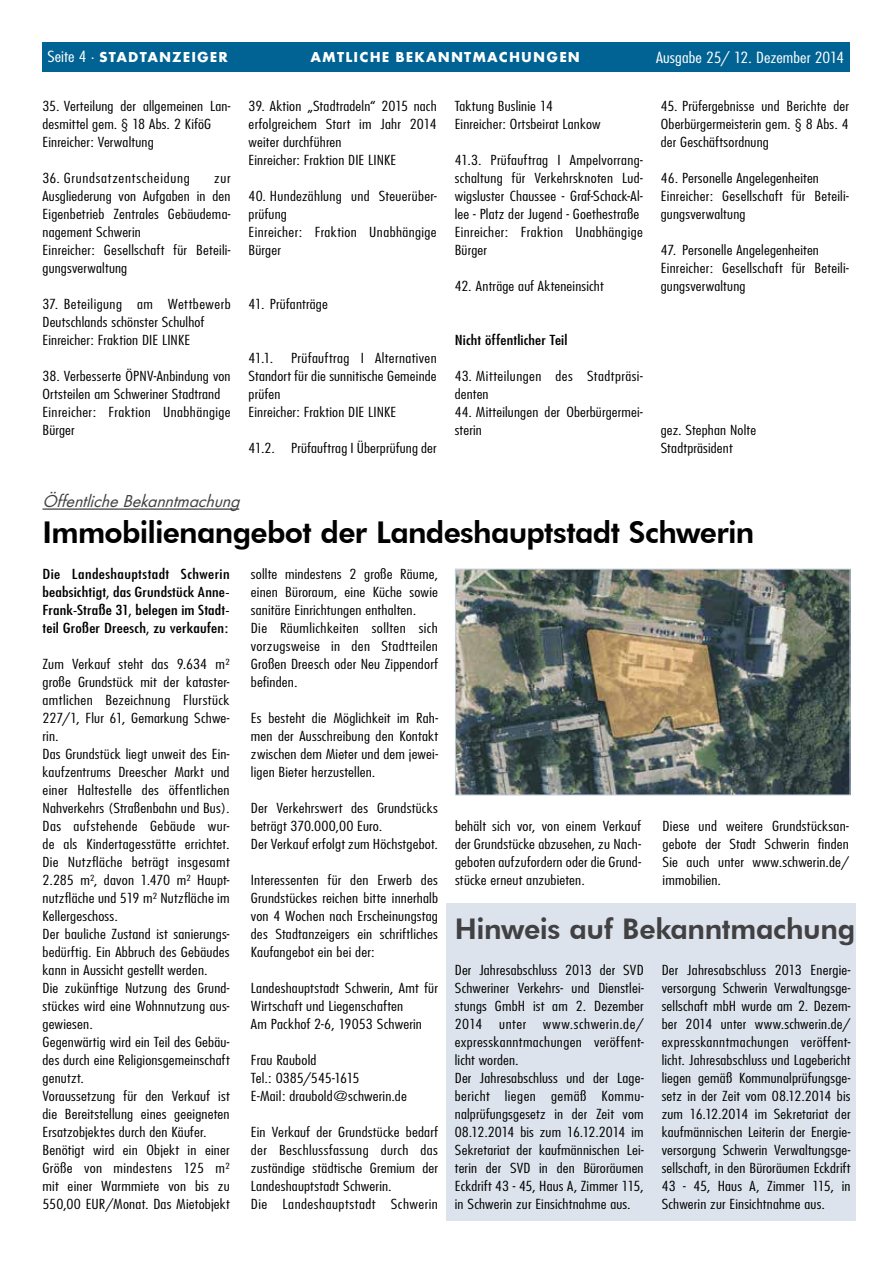
<style>
.page{position:relative;width:893px;height:1263px;background:#fff}
.page>*{position:absolute;margin:0;border:0;box-sizing:border-box;transform-origin:0 0}
.t1{font:800 30px "Futura BT";letter-spacing:-.025em;color:#000}
.t2{font:800 28.5px "Futura BT";letter-spacing:-.015em;color:#414042}
.t3{font:italic 18px "Futura TOT Boo";color:#414042}
.t4{font:700 15px "Futura TOT";letter-spacing:.075em;color:#fff}
.t5{font:300 condensed 15px "Futura";color:#fff;scale:1.25 1}
.t6{font:300 condensed 13.5px/18px "Futura";letter-spacing:.01em;color:#000;scale:1.25 1}
.t7{font:300 condensed 13.5px/18px "Futura";letter-spacing:.01em;color:#000;scale:1.26 1}
.t8{font:condensed 13.5px/18px "Futura";letter-spacing:.01em;color:#000;text-align:justify;scale:1.26 1}
.t9{font:300 condensed 13.5px "Futura";letter-spacing:.045em;color:#000;scale:1.25 1}
.t10{font:condensed 13.5px "Futura";letter-spacing:.01em;color:#000;scale:1.25 1}
.s1{font-family:"Futura";font-weight:300;font-stretch:condensed}
</style>
<div class="page">
<div style="left:43px;top:43px;width:807px;height:29px;background:#006393"></div>
<img style="left:457px;top:571px;width:391px;height:222px">
<div style="left:455px;top:569px;width:395px;height:226px;border:1px solid #c1cedf"></div>
<hr style="left:43px;top:508px;width:196px;height:2px;background:#414042">
<div style="left:446px;top:903px;width:410px;height:317px;background:#dde3ec"></div>
<p class="t5" style="left:48px;top:47px;width:154px">Ausgabe 25/ 12. Dezember 2014</p>
<p class="t4" style="left:312px;top:48px;width:271px">AMTLICHE BEKANNTMACHUNGEN</p>
<p class="t5" style="left:656px;top:48px;width:147px">Ausgabe 25/ 12. Dezember 201</p>
<p class="t4" style="left:661px;top:48px;width:183px">STADTANZEIGER <span class="s1">· Seite 4</span></p>
<p class="t4" style="left:48px;top:48px;width:182px"><span class="s1">Seite 4 ·</span>STADTANZEIGER</p>
<p class="t6" style="left:43px;top:97px;width:152px">35. Verteilung der allgemeinen Lan&shy;desmittel gem. § 18 Abs. 2 KiföG<br>Einreicher: Verwaltung</p>
<p class="t9" style="left:43px;top:170px;width:119px">36. Grundsatzentscheidung</p>
<p class="t6" style="left:43px;top:169px;width:152px;text-indent:172px">zur<br>Ausgliederung von Aufgaben in den<br>Eigenbetrieb Zentrales Gebäudema&shy;nagement Schwerin<br>Einreicher: Gesellschaft für Beteili&shy;gungsverwaltung</p>
<p class="t6" style="left:43px;top:295px;width:152px">37. Beteiligung am Wettbewerb<br>Deutschlands schönster Schulhof<br>Einreicher: Fraktion DIE LINKE</p>
<p class="t6" style="left:43px;top:367px;width:152px">38. Verbesserte ÖPNV-Anbindung von<br>Ortsteilen am Schweriner Stadtrand<br>Einreicher: Fraktion Unabhängige<br>Bürger</p>
<p class="t6" style="left:249px;top:97px;width:152px">39. Aktion „Stadtradeln“ 2015 nach erfolgreichem Start im Jahr 2014 weiter durchführen<br>Einreicher: Fraktion DIE LINKE</p>
<p class="t6" style="left:249px;top:187px;width:152px">40. Hundezählung und Steuerüber&shy;prüfung<br>Einreicher: Fraktion Unabhängige<br>Bürger</p>
<p class="t6" style="left:249px;top:295px;width:65px">41. Prüfanträge</p>
<p class="t6" style="left:249px;top:349px;width:152px;text-indent:43px">Prüfauftrag I Alternativen<br>Standort für die sunnitische Gemeinde prüfen<br>Einreicher: Fraktion DIE LINKE</p>
<p class="t6" style="left:249px;top:439px;width:152px">41.2. Prüfauftrag I Überprüfung der</p>
<p class="t6" style="left:249px;top:349px;width:21px">41.1.</p>
<h3 class="t3" style="left:43px;top:491px;width:204px">ÖffentlicheBekanntmachung</h3>
<p class="t6" style="left:455px;top:97px;width:118px">Taktung Buslinie 14<br>Einreicher: Ortsbeirat Lankow</p>
<p class="t6" style="left:455px;top:151px;width:152px">41.3. Prüfauftrag I Ampelvorrang&shy;schaltung für Verkehrsknoten Lud&shy;wigsluster Chaussee - Graf-Schack-Al&shy;lee - Platz der Jugend - Goethestraße<br>Einreicher: Fraktion Unabhängige<br>Bürger</p>
<p class="t6" style="left:455px;top:277px;width:121px">42. Anträge auf Akteneinsicht</p>
<p class="t10" style="left:455px;top:332px;width:92px">Nicht öffentlicher Teil</p>
<p class="t6" style="left:455px;top:367px;width:152px">43. Mitteilungen des Stadtpräsi&shy;denten</p>
<p class="t6" style="left:455px;top:403px;width:152px">44. Mitteilungen der Oberbürgermei&shy;sterin</p>
<p class="t6" style="left:661px;top:97px;width:152px;text-align:justify">45. Prüfergebnisse und Berichte der Oberbürgermeisterin gem. § 8 Abs. 4 der Geschäftsordnung</p>
<p class="t6" style="left:661px;top:169px;width:152px">46. Personelle Angelegenheiten<br>Einreicher: Gesellschaft für Beteili&shy;gungsverwaltung</p>
<p class="t6" style="left:661px;top:241px;width:152px">47. Personelle Angelegenheiten<br>Einreicher: Gesellschaft für Beteili&shy;gungsverwaltung</p>
<p class="t6" style="left:661px;top:421px;width:78px">gez. Stephan Nolte<br>Stadtpräsident</p>
<h1 class="t1" style="left:43px;top:514px;width:713px">Immobilienangebot der Landeshauptstadt Schwerin</h1>
<p class="t8" style="left:43px;top:565px;width:150px">Die Landeshauptstadt Schwerin beabsichtigt, das Grundstück Anne-Frank-Straße 31, belegen im Stadt&shy;teil Großer Dreesch, zu verkaufen:</p>
<p class="t7" style="left:43px;top:655px;width:150px">Zum Verkauf steht das 9.634 m² große Grundstück mit der kataster&shy;amtlichen Bezeichnung Flurstück<br>227/1, Flur 61, Gemarkung Schwe&shy;rin.<br>Das Grundstück liegt unweit des Ein&shy;kaufzentrums Dreescher Markt und einer Haltestelle des öffentlichen<br>Nahverkehrs (Straßenbahn und Bus).<br>Das aufstehende Gebäude wur&shy;de als Kindertagesstätte errichtet.<br>Die Nutzfläche beträgt insgesamt<br>2.285 m², davon 1.470 m² Haupt&shy;nutzfläche und 519 m² Nutzfläche im<br>Kellergeschoss.<br>Der bauliche Zustand ist sanierungs&shy;bedürftig. Ein Abbruch des Gebäudes kann in Aussicht gestellt werden.<br>Die zukünftige Nutzung des Grund&shy;stückes wird eine Wohnnutzung aus&shy;gewiesen.<br>Gegenwärtig wird ein Teil des Gebäu&shy;des durch eine Religionsgemeinschaft genutzt.<br>Voraussetzung für den Verkauf ist die Bereitstellung eines geeigneten<br>Ersatzobjektes durch den Käufer.<br>Benötigt wird ein Objekt in einer<br>Größe von mindestens 125 m² mit einer Warmmiete von bis zu<br>550,00 EUR/Monat. Das Mietobjekt</p>
<p class="t7" style="left:251px;top:565px;width:150px">sollte mindestens 2 große Räume, einen Büroraum, eine Küche sowie sanitäre Einrichtungen enthalten.<br>Die Räumlichkeiten sollten sich vorzugsweise in den Stadtteilen<br>Großen Dreesch oder Neu Zippendorf befinden.</p>
<p class="t7" style="left:251px;top:709px;width:150px;text-align:justify">Es besteht die Möglichkeit im Rah&shy;men der Ausschreibung den Kontakt zwischen dem Mieter und dem jewei&shy;ligen Bieter herzustellen.</p>
<p class="t7" style="left:251px;top:799px;width:150px">Der Verkehrswert des Grundstücks beträgt 370.000,00 Euro.<br>Der Verkauf erfolgt zum Höchstgebot.</p>
<p class="t7" style="left:251px;top:871px;width:150px;text-align:justify">Interessenten für den Erwerb des Grundstückes reichen bitte innerhalb von 4 Wochen nach Erscheinungstag des Stadtanzeigers ein schriftliches Kaufangebot ein bei der:</p>
<p class="t7" style="left:251px;top:979px;width:150px">Landeshauptstadt Schwerin, Amt für<br>Wirtschaft und Liegenschaften<br>Am Packhof 2-6, 19053 Schwerin</p>
<p class="t7" style="left:251px;top:1051px;width:125px">Frau Raubold<br>Tel.: 0385/545-1615<br>E-Mail: draubold@schwerin.de</p>
<p class="t7" style="left:251px;top:1123px;width:150px">Ein Verkauf der Grundstücke bedarf der Beschlussfassung durch das zuständige städtische Gremium der<br>Landeshauptstadt Schwerin.<br>Die Landeshauptstadt Schwerin</p>
<p class="t7" style="left:455px;top:817px;width:149px;text-align:justify">behält sich vor, von einem Verkauf der Grundstücke abzusehen, zu Nach&shy;geboten aufzufordern oder die Grund&shy;stücke erneut anzubieten.</p>
<p class="t7" style="left:663px;top:817px;width:149px;text-align:justify">Diese und weitere Grundstücksan&shy;gebote der Stadt Schwerin finden Sie auch unter www.schwerin.de/ immobilien.</p>
<h2 class="t2" style="left:455px;top:912px;width:402px">Hinweis auf Bekanntmachung</h2>
<p class="t6" style="left:455px;top:961px;width:153px">Der Jahresabschluss 2013 der SVD<br>Schweriner Verkehrs- und Dienstlei&shy;stungs GmbH ist am 2. Dezember<br>2014 unter www.schwerin.de/ expresskanntmachungen veröffent&shy;licht worden.<br>Der Jahresabschluss und der Lage&shy;bericht liegen gemäß Kommu&shy;nalprüfungsgesetz in der Zeit vom<br>08.12.2014 bis zum 16.12.2014 im<br>Sekretariat der kaufmännischen Lei&shy;terin der SVD in den Büroräumen<br>Eckdrift 43 - 45, Haus A, Zimmer 115, in Schwerin zur Einsichtnahme aus.</p>
<p class="t6" style="left:662px;top:961px;width:153px;text-align:justify">Der Jahresabschluss 2013 Energie&shy;versorgung Schwerin Verwaltungsge&shy;sellschaft mbH wurde am 2. Dezem&shy;ber 2014 unter www.schwerin.de/ expresskanntmachungen veröffent&shy;licht. Jahresabschluss und Lagebericht liegen gemäß Kommunalprüfungsge&shy;setz in der Zeit vom 08.12.2014 bis zum 16.12.2014 im Sekretariat der kaufmännischen Leiterin der Energie&shy;versorgung Schwerin Verwaltungsge&shy;sellschaft, in den Büroräumen Eckdrift 43 - 45, Haus A, Zimmer 115, in Schwerin zur Einsichtnahme aus.</p>
</div>
